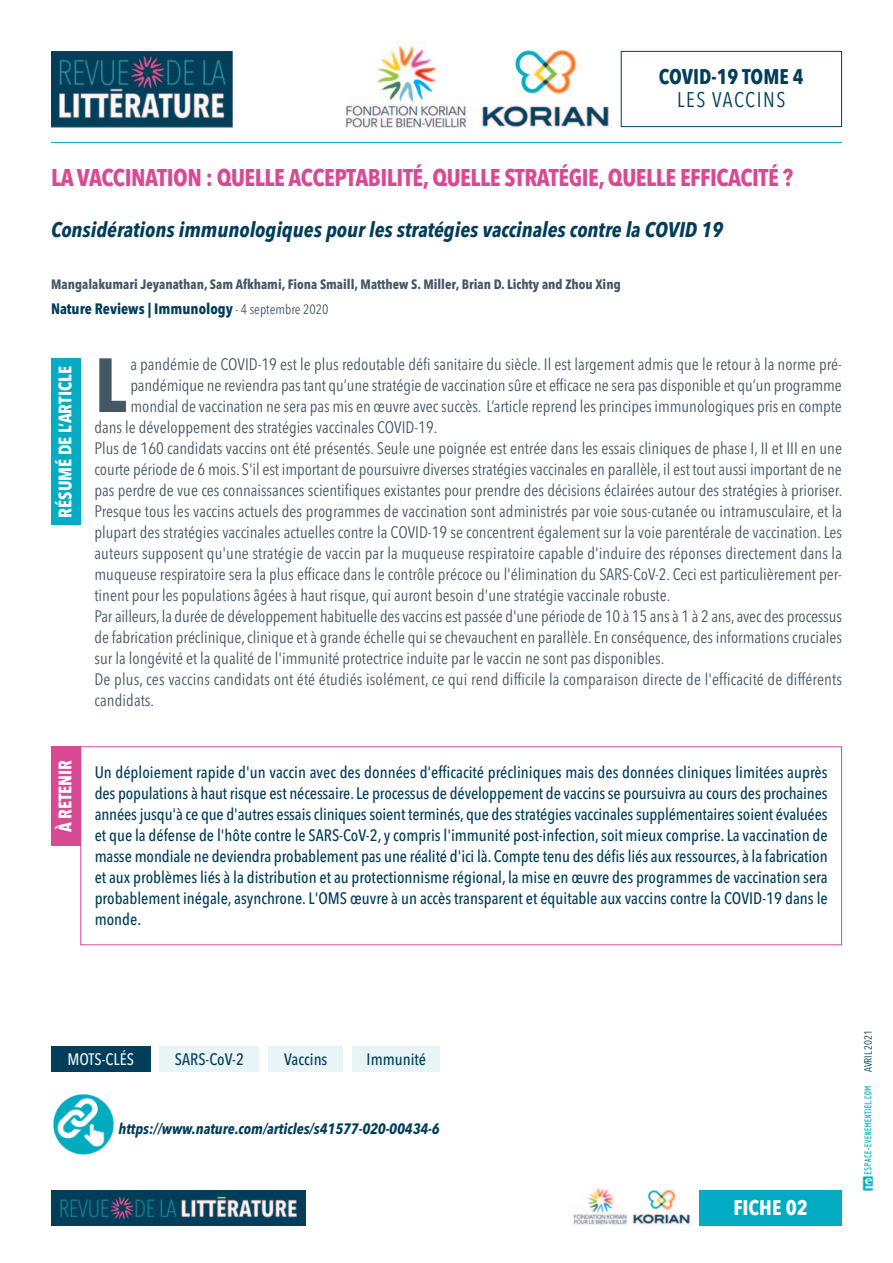
<style>
.page{position:relative;width:893px;height:1263px;background:#fff}
.page>*{position:absolute;margin:0;border:0;box-sizing:border-box;transform-origin:0 0}
.t1{font:700 75.75px "Avenir Next Condensed";color:#465764}
.t2{font:700 24px "Avenir Next Condensed";letter-spacing:-.02em;color:#d94a95}
.t3{font:italic 700 21px "Avenir Next Condensed";color:#023e5a}
.t4{font:700 21px "Avenir Next Condensed";color:#023e5a}
.t5{font:21px "Avenir Next Condensed";letter-spacing:.075em;color:#023e5a}
.t6{font:700 21px "Avenir Next Condensed";color:#fff}
.t7{font:700 18px "Avenir Next Condensed";color:#fff}
.t8{font:16.5px/21px "Avenir Next Condensed";color:#465764;text-align:justify}
.t9{font:500 16.5px/21px "Avenir Next Condensed";color:#023e5a;text-align:justify}
.t10{font:500 16.5px "Avenir Next Condensed";color:#e9f4f7}
.t11{font:italic 700 15px "Avenir Next Condensed";color:#023e5a}
.t12{font:700 15px "Avenir Next Condensed";color:#023e5a}
.t13{font:700 13.5px "Avenir Next Condensed";color:#465764}
.t14{font:10.5px "Avenir Next Condensed";color:#023e5a}
.s1{font-weight:400;font-size:13.5px;color:#465764}
</style>
<div class="page">
<div style="left:699px;top:1191px;width:143px;height:35px;background:#03acc2"></div>
<img style="left:51px;top:1191px;width:255px;height:35px">
<div style="left:621px;top:51px;width:221px;height:76px;border:1px solid #023e5a"></div>
<img style="left:51px;top:51px;width:182px;height:76px">
<hr style="left:51px;top:142px;width:791px;height:1px;background:#03acc2">
<div style="left:51px;top:358px;width:29px;height:167px;background:#03acc2"></div>
<div style="left:80px;top:746px;width:762px;height:199px;border:1px solid #d94a95"></div>
<div style="left:51px;top:746px;width:29px;height:100px;background:#d94a95"></div>
<img style="left:53px;top:1094px;width:61px;height:61px">
<img style="left:862px;top:1086px;width:12px;height:105px">
<img style="left:345px;top:45px;width:122px;height:83px">
<img style="left:481px;top:50px;width:131px;height:78px">
<img style="left:573px;top:1187px;width:55px;height:39px">
<img style="left:633px;top:1189px;width:57px;height:36px">
<div style="left:160px;top:1046px;width:99px;height:26px;background:#e9f4f7"></div>
<div style="left:51px;top:1046px;width:99px;height:26px;background:#023e5a"></div>
<div style="left:269px;top:1046px;width:74px;height:26px;background:#e9f4f7"></div>
<div style="left:352px;top:1046px;width:88px;height:26px;background:#e9f4f7"></div>
<p class="t4" style="left:659px;top:68px;width:147px">COVID-19 TOME 4</p>
<p class="t5" style="left:677px;top:91px;width:110px">LES VACCINS</p>
<p class="t2" style="left:51px;top:167px;width:743px">LA VACCINATION : QUELLE ACCEPTABILITÉ, QUELLE STRATÉGIE, QUELLE EFFICACITÉ ?</p>
<p class="t3" style="left:51px;top:221px;width:674px">Considérations immunologiques pour les stratégies vaccinales contre la COVID 19</p>
<p class="t13" style="left:51px;top:279px;width:571px">Mangalakumari Jeyanathan, Sam Afkhami, Fiona Smaill, Matthew S. Miller, Brian D. Lichty and Zhou Xing</p>
<p class="t12" style="left:51px;top:303px;width:279px">Nature Reviews | Immunology <span class="s1">- 4 septembre 2020</span></p>
<p class="t7" style="left:58px;top:517px;width:153px;rotate:-90deg">RÉSUMÉ DE L’ARTICLE</p>
<p class="t7" style="left:58px;top:832px;width:74px;rotate:-90deg">À RETENIR</p>
<p class="t1" style="left:95px;top:355px;width:34px">L</p>
<p class="t8" style="left:130px;top:355px;width:713px">a pandémie de COVID-19 est le plus redoutable défi sanitaire du siècle. Il est largement admis que le retour à la norme pré-</p>
<p class="t8" style="left:130px;top:376px;width:713px">pandémique ne reviendra pas tant qu’une stratégie de vaccination sûre et efficace ne sera pas disponible et qu’un programme</p>
<p class="t8" style="left:130px;top:397px;width:713px">mondial de vaccination ne sera pas mis en œuvre avec succès. L’article reprend les principes immunologiques pris en compte</p>
<p class="t8" style="left:95px;top:418px;width:344px">dans le développement des stratégies vaccinales COVID-19.</p>
<p class="t8" style="left:95px;top:439px;width:749px">Plus de 160 candidats vaccins ont été présentés. Seule une poignée est entrée dans les essais cliniques de phase I, II et III en une courte période de 6 mois. S'il est important de poursuivre diverses stratégies vaccinales en parallèle, il est tout aussi important de ne pas perdre de vue ces connaissances scientifiques existantes pour prendre des décisions éclairées autour des stratégies à prioriser.</p>
<p class="t8" style="left:95px;top:502px;width:749px">Presque tous les vaccins actuels des programmes de vaccination sont administrés par voie sous-cutanée ou intramusculaire, et la plupart des stratégies vaccinales actuelles contre la COVID-19 se concentrent également sur la voie parentérale de vaccination. Les auteurs supposent qu'une stratégie de vaccin par la muqueuse respiratoire capable d'induire des réponses directement dans la muqueuse respiratoire sera la plus efficace dans le contrôle précoce ou l'élimination du SARS-CoV-2. Ceci est particulièrement per&shy;tinent pour les populations âgées à haut risque, qui auront besoin d'une stratégie vaccinale robuste.</p>
<p class="t8" style="left:95px;top:607px;width:749px">Par ailleurs, la durée de développement habituelle des vaccins est passée d'une période de 10 à 15 ans à 1 à 2 ans, avec des processus de fabrication préclinique, clinique et à grande échelle qui se chevauchent en parallèle. En conséquence, des informations cruciales sur la longévité et la qualité de l'immunité protectrice induite par le vaccin ne sont pas disponibles.</p>
<p class="t8" style="left:95px;top:670px;width:749px">De plus, ces vaccins candidats ont été étudiés isolément, ce qui rend difficile la comparaison directe de l'efficacité de différents candidats.</p>
<p class="t9" style="left:95px;top:763px;width:735px">Un déploiement rapide d'un vaccin avec des données d'efficacité précliniques mais des données cliniques limitées auprès des populations à haut risque est nécessaire. Le processus de développement de vaccins se poursuivra au cours des prochaines années jusqu'à ce que d'autres essais cliniques soient terminés, que des stratégies vaccinales supplémentaires soient évaluées et que la défense de l'hôte contre le SARS-CoV-2, y compris l'immunité post-infection, soit mieux comprise. La vaccination de masse mondiale ne deviendra probablement pas une réalité d'ici là. Compte tenu des défis liés aux ressources, à la fabrication et aux problèmes liés à la distribution et au protectionnisme régional, la mise en œuvre des programmes de vaccination sera probablement inégale, asynchrone. L'OMS œuvre à un accès transparent et équitable aux vaccins contre la COVID-19 dans le monde.</p>
<p class="t10" style="left:67px;top:1052px;width:68px">MOTS-CLÉS</p>
<p class="t9" style="left:175px;top:1050px;width:71px">SARS-CoV-2</p>
<p class="t9" style="left:284px;top:1050px;width:45px">Vaccins</p>
<p class="t9" style="left:367px;top:1050px;width:61px">Immunité</p>
<p class="t11" style="left:119px;top:1122px;width:323px">https://www.nature.com/articles/s41577-020-00434-6</p>
<p class="t6" style="left:733px;top:1199px;width:76px">FICHE 02</p>
<p class="t14" style="left:864px;top:1072px;width:44px;rotate:-90deg">AVRIL 2021</p>
</div>
